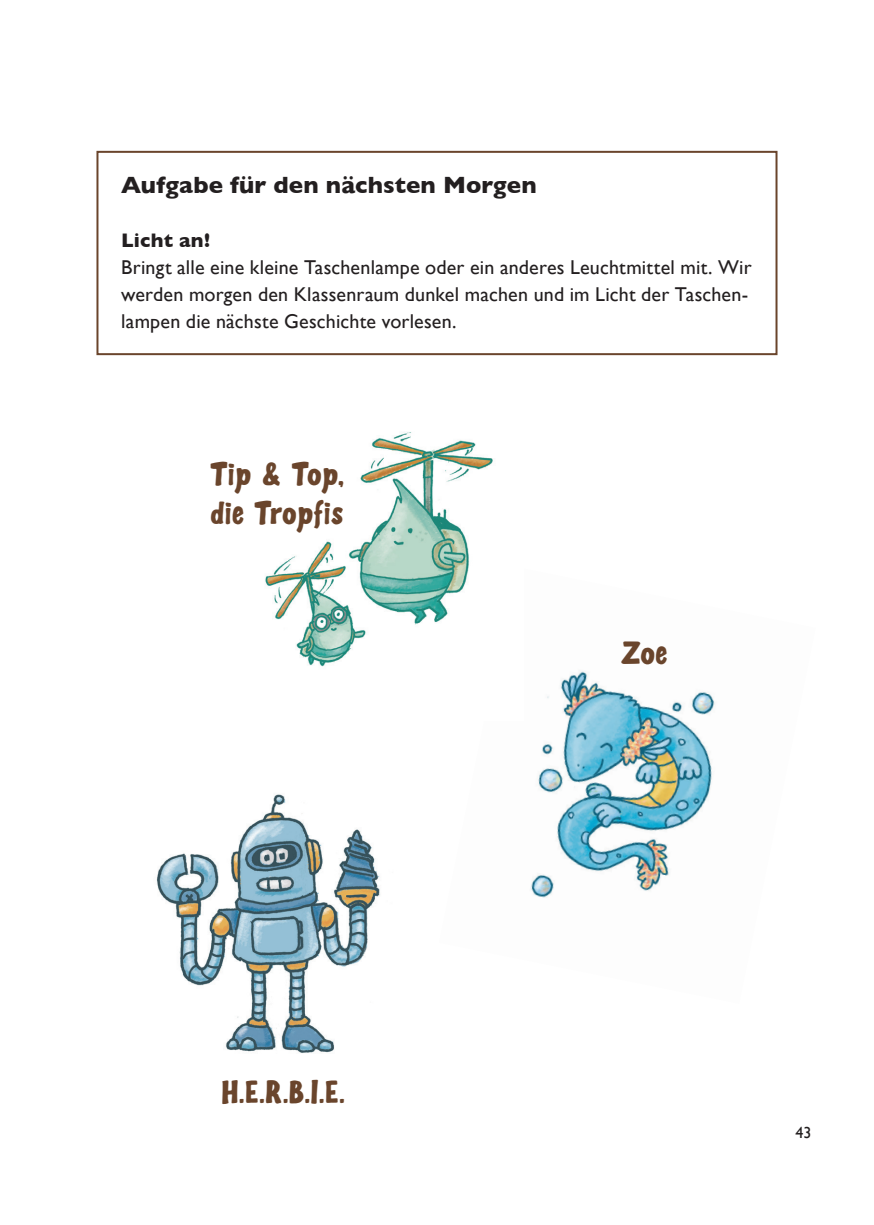
<style>
.page{position:relative;width:874px;height:1225px;background:#fff}
.page>*{position:absolute;margin:0;border:0;box-sizing:border-box;transform-origin:0 0}
.t1{font:700 32px/38.4px "Nodfani";letter-spacing:-.02em;color:#6a452c}
.t2{font:700 24px "Gill Sans";letter-spacing:.005em;color:#231f20}
.t3{font:20px/27px "Gill Sans";letter-spacing:.01em;color:#231f20}
.t4{font:700 20px "Gill Sans";letter-spacing:.01em;color:#231f20}
.t5{font:16px "Gill Sans";color:#231f20}
</style>
<div class="page">
<div style="left:96px;top:151px;width:681px;height:204px;border:2px solid #6a452c"></div>
<img style="left:156px;top:794px;width:224px;height:259px">
<img style="left:531px;top:671px;width:184px;height:227px">
<img style="left:265px;top:432px;width:228px;height:235px">
<p class="t2" style="left:121px;top:166px;width:417px">Aufgabe für den nächsten Morgen</p>
<p class="t4" style="left:121px;top:224px;width:90px">Licht an!</p>
<p class="t3" style="left:121px;top:254px;width:631px">Bringt alle eine kleine Taschenlampe oder ein anderes Leuchtmittel mit. Wir werden morgen den Klassenraum dunkel machen und im Licht der Taschen&shy;lampen die nächste Geschichte vorlesen.</p>
<h1 class="t1" style="left:210px;top:457px;width:135px">Tip &amp; Top, die Tropfis</h1>
<h1 class="t1" style="left:620px;top:636px;width:49px">Zoe</h1>
<h1 class="t1" style="left:222px;top:1074px;width:124px">H.E.R.B.I.E.</h1>
<p class="t5" style="left:795px;top:1123px;width:18px">43</p>
</div>
